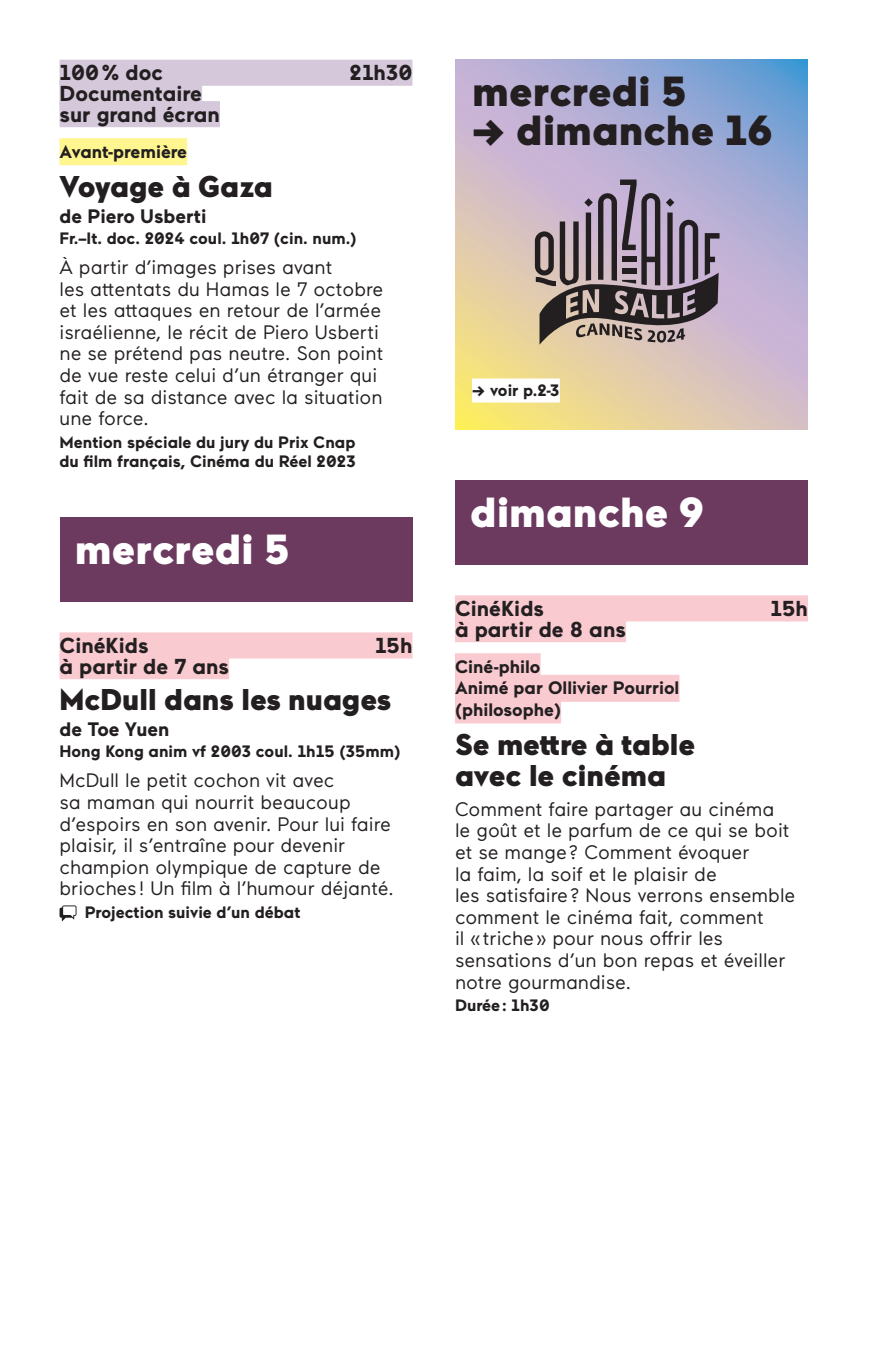
<style>
.page{position:relative;width:893px;height:1361px;background:#fff}
.page>*{position:absolute;margin:0;border:0;box-sizing:border-box;transform-origin:0 0}
.t1{font:900 42px "Maax";letter-spacing:.005em;color:#231f20}
.t2{font:900 42px "Maax";letter-spacing:.005em;color:#fff}
.t3{font:900 30px/30.6px "Maax";color:#231f20}
.t4{font:700 21.6px/20.7px "Maax";color:#231f20}
.t5{font:19.5px/21.6px "Maax";color:#231f20}
.t6{font:700 19.5px "Maax";color:#231f20}
.t7{font:700 18px/21.6px "Maax";color:#231f20}
.t8{font:700 16.5px/18.6px "Maax";color:#231f20}
</style>
<div class="page">
<div style="left:60px;top:60px;width:352px;height:26px;background:#d5c8db"></div>
<div style="left:60px;top:80px;width:142px;height:26px;background:#d5c8db"></div>
<div style="left:60px;top:101px;width:160px;height:26px;background:#d5c8db"></div>
<div style="left:60px;top:138px;width:127px;height:27px;background:#fff690"></div>
<div style="left:60px;top:518px;width:352px;height:84px;background:#6c395f"></div>
<div style="left:60px;top:632px;width:352px;height:26px;background:#f9cad0"></div>
<div style="left:60px;top:653px;width:169px;height:26px;background:#f9cad0"></div>
<svg style="left:60px;top:905px;width:17px;height:16px"></svg>
<div style="left:455px;top:481px;width:353px;height:84px;background:#6c395f"></div>
<div style="left:455px;top:595px;width:353px;height:26px;background:#f9cad0"></div>
<div style="left:455px;top:616px;width:171px;height:26px;background:#f9cad0"></div>
<div style="left:455px;top:653px;width:86px;height:27px;background:#f9cad0"></div>
<div style="left:455px;top:675px;width:224px;height:27px;background:#f9cad0"></div>
<div style="left:455px;top:696px;width:106px;height:27px;background:#f9cad0"></div>
<svg style="left:455px;top:60px;width:353px;height:370px;background:#c2bac2"></svg>
<div style="left:472px;top:378px;width:88px;height:24px;background:#fff"></div>
<svg style="left:535px;top:179px;width:184px;height:166px;background:#8f818c"></svg>
<p class="t4" style="left:60px;top:61px;width:105px">100 % doc</p>
<p class="t4" style="left:349px;top:61px;width:64px">21h30</p>
<p class="t4" style="left:60px;top:82px;width:162px">Documentaire sur grand écran</p>
<p class="t7" style="left:60px;top:140px;width:129px">Avant-première</p>
<h2 class="t3" style="left:60px;top:170px;width:214px">Voyage à Gaza</h2>
<p class="t6" style="left:60px;top:203px;width:149px">de Piero Usberti</p>
<p class="t8" style="left:60px;top:228px;width:299px">Fr.–It. doc. 2024 coul. 1h07 (cin. num.)</p>
<p class="t5" style="left:60px;top:255px;width:325px">À partir d’images prises avant<br>les attentats du Hamas le 7 octobre et les attaques en retour de l’armée israélienne, le récit de Piero Usberti ne se prétend pas neutre. Son point de vue reste celui d’un étranger qui fait de sa distance avec la situation une force.</p>
<p class="t8" style="left:60px;top:432px;width:298px">Mention spéciale du jury du Prix Cnap du film français, Cinéma du Réel 2023</p>
<h1 class="t2" style="left:75px;top:522px;width:216px">mercredi 5</h1>
<p class="t4" style="left:60px;top:634px;width:91px">CinéKids</p>
<p class="t4" style="left:375px;top:634px;width:39px">15h</p>
<p class="t4" style="left:60px;top:655px;width:171px">à partir de 7 ans</p>
<h2 class="t3" style="left:60px;top:683px;width:333px">McDull dans les nuages</h2>
<p class="t6" style="left:60px;top:716px;width:111px">de Toe Yuen</p>
<p class="t8" style="left:60px;top:741px;width:342px">Hong Kong anim vf 2003 coul. 1h15 (35mm)</p>
<p class="t5" style="left:60px;top:769px;width:336px">McDull le petit cochon vit avec<br>sa maman qui nourrit beaucoup d’espoirs en son avenir. Pour lui faire plaisir, il s’entraîne pour devenir champion olympique de capture de brioches! Un film à l’humour déjanté.</p>
<p class="t8" style="left:85px;top:902px;width:217px">Projection suivie d’un débat</p>
<h1 class="t1" style="left:472px;top:64px;width:216px">mercredi 5</h1>
<h1 class="t1" style="left:472px;top:103px;width:302px">→ dimanche 16</h1>
<p class="t8" style="left:472px;top:380px;width:89px">→ voir p.2-3</p>
<h1 class="t2" style="left:470px;top:485px;width:235px">dimanche 9</h1>
<p class="t4" style="left:455px;top:597px;width:91px">CinéKids</p>
<p class="t4" style="left:770px;top:597px;width:39px">15h</p>
<p class="t4" style="left:455px;top:618px;width:173px">à partir de 8 ans</p>
<p class="t7" style="left:455px;top:655px;width:226px">Ciné-philo<br>Animé par Ollivier Pourriol (philosophe)</p>
<h2 class="t3" style="left:455px;top:728px;width:242px">Se mettre à table avec le cinéma</h2>
<p class="t5" style="left:455px;top:797px;width:342px">Comment faire partager au cinéma<br>le goût et le parfum de ce qui se boit et se mange? Comment évoquer<br>la faim, la soif et le plaisir de<br>les satisfaire? Nous verrons ensemble comment le cinéma fait, comment<br>il «triche» pour nous offrir les sensations d’un bon repas et éveiller notre gourmandise.</p>
<p class="t8" style="left:455px;top:995px;width:96px">Durée: 1h30</p>
</div>
